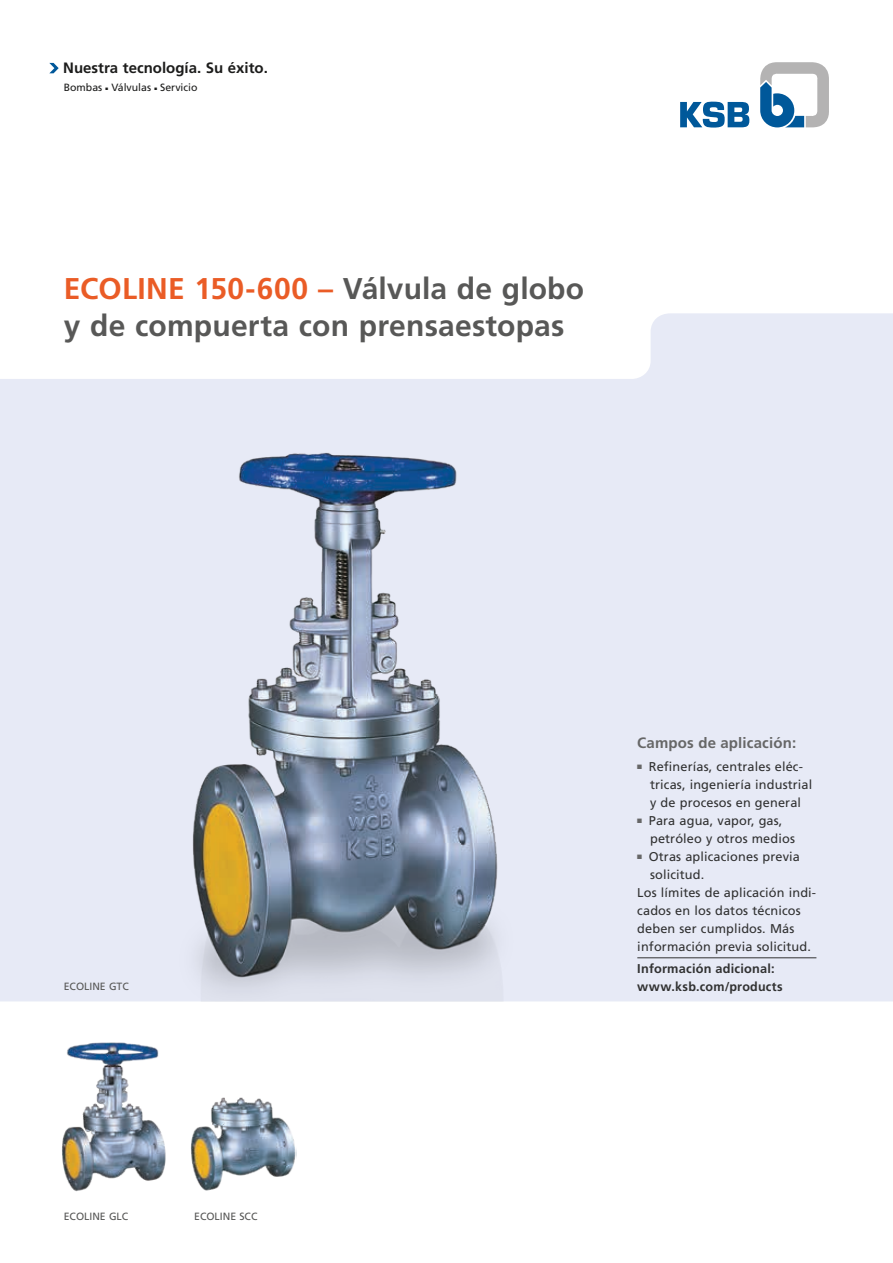
<style>
.page{position:relative;width:893px;height:1263px;background:#fff}
.page>*{position:absolute;margin:0;border:0;box-sizing:border-box;transform-origin:0 0}
.t1{font:700 30px/37.5px "Frutiger LT Pro";letter-spacing:.005em;color:#585857}
.t2{font:700 15px "Frutiger LT Pro";color:#1c1c1b}
.t3{font:700 15px "Frutiger LT Pro";letter-spacing:.01em;color:#585857}
.t4{font:12.75px/18px "Frutiger LT Pro";letter-spacing:.01em;color:#1c1c1b}
.t5{font:700 12.75px "Frutiger LT Pro";letter-spacing:.015em;color:#1c1c1b}
.t6{font:10.5px "Frutiger LT Pro";color:#585857}
.t7{font:10.5px "Frutiger LT Pro";color:#1c1c1b}
.s1{color:#ea5c26}
.s2{color:#585857}
</style>
<div class="page">
<img style="left:81px;top:379px;width:544px;height:622px">
<svg style="left:760px;top:62px;width:69px;height:65px"></svg>
<svg style="left:680px;top:102px;width:69px;height:26px"></svg>
<svg style="left:49px;top:63px;width:10px;height:10px"></svg>
<hr style="left:637px;top:957px;width:179px;height:1px;background:#1c1c1b">
<img style="left:62px;top:1042px;width:104px;height:150px">
<img style="left:191px;top:1097px;width:106px;height:94px">
<p class="t2" style="left:63px;top:59px;width:206px">Nuestra tecnología. Su éxito.</p>
<p class="t7" style="left:64px;top:81px;width:135px">Bombas ■ Válvulas ■ Servicio</p>
<h1 class="t1" style="left:64px;top:270px;width:522px"><span class="s1">ECOLINE 150-600 –</span> Válvula de globo y de compuerta con prensaestopas</h1>
<p class="t3" style="left:637px;top:734px;width:160px">Campos de aplicación:</p>
<p class="t4" style="left:650px;top:757px;width:164px;text-indent:-13px"><span class="s2">■</span> Refinerías, centrales eléc&shy;tricas, ingeniería industrial y de procesos en general</p>
<p class="t4" style="left:650px;top:811px;width:146px;text-indent:-13px"><span class="s2">■</span> Para agua, vapor, gas, petróleo y otros medios</p>
<p class="t4" style="left:637px;top:847px;width:164px"><span class="s2">■</span> Otras aplicaciones previa</p>
<p class="t4" style="left:650px;top:865px;width:56px">solicitud.</p>
<p class="t4" style="left:637px;top:883px;width:180px">Los límites de aplicación indi-</p>
<p class="t4" style="left:637px;top:901px;width:165px">cados en los datos técnicos</p>
<p class="t4" style="left:637px;top:919px;width:159px">deben ser cumplidos. Más</p>
<p class="t4" style="left:637px;top:937px;width:175px">información previa solicitud.</p>
<p class="t5" style="left:637px;top:961px;width:139px">Información adicional:</p>
<p class="t6" style="left:64px;top:981px;width:67px">ECOLINE GTC</p>
<p class="t5" style="left:637px;top:979px;width:147px">www.ksb.com/products</p>
<p class="t6" style="left:64px;top:1210px;width:66px">ECOLINE GLC</p>
<p class="t6" style="left:194px;top:1210px;width:65px">ECOLINE SCC</p>
</div>
